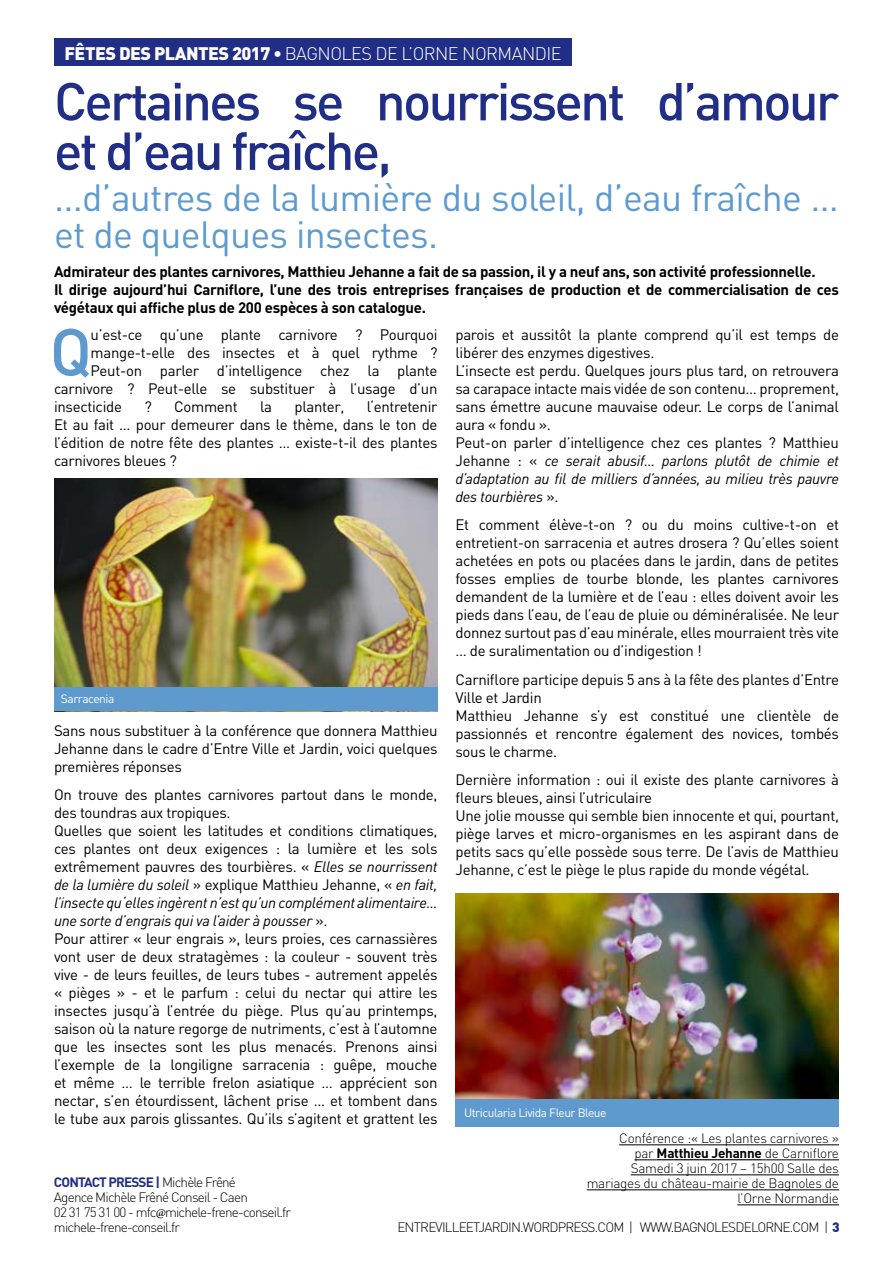
<style>
.page{position:relative;width:893px;height:1263px;background:#fff}
.page>*{position:absolute;margin:0;border:0;box-sizing:border-box;transform-origin:0 0}
.t1{font:500 65.55px "DIN";color:#5e9ace}
.t2{font:500 52.5px/49.5px "DIN";letter-spacing:-.05em;color:#212e86}
.t3{font:37.5px/37.5px "DIN";letter-spacing:-.02em;color:#5e9ace}
.t4{font:300 18px "DIN";letter-spacing:-.03em;color:#fff}
.t5{font:15px/18px "DIN";letter-spacing:-.02em;color:#000}
.t6{font:700 15px/18px "DIN";letter-spacing:-.02em;color:#000}
.t7{font:300 13.5px/15px "DIN";letter-spacing:-.06em;color:#000}
.t8{font:300 13.5px/15px "DIN";letter-spacing:-.02em;color:#000;text-align:right}
.t9{font:12px "DIN";letter-spacing:-.04em;color:#fff}
.s1{font-weight:900}
.s2{font-style:italic}
.s3{font-weight:700}
.s4{font-weight:700;color:#212e86}
.s5{font-family:"Minion Pro";font-weight:400}
.s6{font-weight:900;color:#212e86}
</style>
<div class="page">
<img style="left:54px;top:478px;width:383px;height:210px">
<div style="left:54px;top:688px;width:383px;height:23px;background:#5e9ace"></div>
<img style="left:455px;top:893px;width:384px;height:206px">
<div style="left:455px;top:1099px;width:384px;height:27px;background:#5e9ace"></div>
<hr style="left:619px;top:1144px;width:220px;height:1px;background:#000">
<svg style="left:634px;top:1159px;width:23px;height:1px"></svg>
<hr style="left:657px;top:1159px;width:105px;height:1px;background:#000">
<hr style="left:762px;top:1159px;width:77px;height:1px;background:#000">
<hr style="left:631px;top:1174px;width:208px;height:1px;background:#000">
<hr style="left:587px;top:1189px;width:252px;height:1px;background:#000">
<hr style="left:737px;top:1204px;width:102px;height:1px;background:#000">
<div style="left:54px;top:38px;width:518px;height:28px;background:#212e86"></div>
<p class="t4" style="left:64px;top:42px;width:499px"><span class="s1">FÊTES DES PLANTES 2017 •</span> BAGNOLES DE L’ORNE NORMANDIE</p>
<h2 class="t2" style="left:54px;top:75px;width:786px">Certaines se nourrissent d’amour et d’eau fraîche,</h2>
<h3 class="t3" style="left:54px;top:178px;width:786px">...d’autres de la lumière du soleil, d’eau fraîche … et de quelques insectes.</h3>
<p class="t6" style="left:54px;top:262px;width:786px">Admirateur des plantes carnivores, Matthieu Jehanne a fait de sa passion, il y a neuf ans, son activité professionnelle.<br>Il dirige aujourd’hui Carniflore, l’une des trois entreprises françaises de production et de commercialisation de ces végétaux qui affiche plus de 200 espèces à son catalogue.</p>
<p class="t5" style="left:455px;top:325px;width:385px">parois et aussitôt la plante comprend qu’il est temps de libérer des enzymes digestives.<br>L’insecte est perdu. Quelques jours plus tard, on retrouvera sa carapace intacte mais vidée de son contenu… proprement, sans émettre aucune mauvaise odeur. Le corps de l’animal aura « fondu ».<br>Peut-on parler d’intelligence chez ces plantes ? Matthieu Jehanne : « <span class="s2">ce serait abusif… parlons plutôt de chimie et d’adaptation au fil de milliers d’années, au milieu très pauvre des tourbières</span> ».</p>
<p class="t5" style="left:455px;top:515px;width:385px;text-align:justify">Et comment élève-t-on ? ou du moins cultive-t-on et entretient-on sarracenia et autres drosera ? Qu’elles soient achetées en pots ou placées dans le jardin, dans de petites fosses emplies de tourbe blonde, les plantes carnivores demandent de la lumière et de l’eau : elles doivent avoir les pieds dans l’eau, de l’eau de pluie ou déminéralisée. Ne leur donnez surtout pas d’eau minérale, elles mourraient très vite … de suralimentation ou d’indigestion !</p>
<p class="t5" style="left:455px;top:670px;width:385px">Carniflore participe depuis 5 ans à la fête des plantes d’Entre Ville et Jardin<br>Matthieu Jehanne s’y est constitué une clientèle de passionnés et rencontre également des novices, tombés sous le charme.</p>
<p class="t5" style="left:455px;top:770px;width:385px">Dernière information : oui il existe des plante carnivores à fleurs bleues, ainsi l’utriculaire<br>Une jolie mousse qui semble bien innocente et qui, pourtant, piège larves et micro-organismes en les aspirant dans de petits sacs qu’elle possède sous terre. De l’avis de Matthieu Jehanne, c’est le piège le plus rapide du monde végétal.</p>
<h1 class="t1" style="left:50px;top:310px;width:44px">Q</h1>
<p class="t5" style="left:91px;top:325px;width:348px">u’est-ce qu’une plante carnivore ? Pourquoi</p>
<p class="t5" style="left:91px;top:343px;width:348px">mange-t-elle des insectes et à quel rythme ?</p>
<p class="t5" style="left:91px;top:361px;width:348px">Peut-on parler d’intelligence chez la plante</p>
<p class="t5" style="left:54px;top:379px;width:385px">carnivore ? Peut-elle se substituer à l’usage d’un</p>
<p class="t5" style="left:54px;top:397px;width:70px">insecticide</p>
<p class="t5" style="left:144px;top:397px;width:9px">?</p>
<p class="t5" style="left:174px;top:397px;width:65px">Comment</p>
<p class="t5" style="left:260px;top:397px;width:14px">la</p>
<p class="t5" style="left:294px;top:397px;width:51px">planter,</p>
<p class="t5" style="left:54px;top:397px;width:385px;text-align:justify;text-indent:313px">l‘entretenir Et au fait … pour demeurer dans le thème, dans le ton de l’édition de notre fête des plantes … existe-t-il des plantes carnivores bleues ?</p>
<p class="t9" style="left:61px;top:692px;width:55px">Sarracenia</p>
<p class="t5" style="left:54px;top:721px;width:385px;text-align:justify">Sans nous substituer à la conférence que donnera Matthieu Jehanne dans le cadre d’Entre Ville et Jardin, voici quelques premières réponses</p>
<p class="t5" style="left:54px;top:785px;width:385px">On trouve des plantes carnivores partout dans le monde, des toundras aux tropiques.<br>Quelles que soient les latitudes et conditions climatiques, ces plantes ont deux exigences : la lumière et les sols extrêmement pauvres des tourbières. « <span class="s2">Elles se nourrissent de la lumière du soleil</span> » explique Matthieu Jehanne, « <span class="s2">en fait, l’insecte qu‘elles ingèrent n’est qu’un complément alimentaire… une sorte d’engrais qui va l’aider à pousser</span> ».<br>Pour attirer « leur engrais », leurs proies, ces carnassières vont user de deux stratagèmes : la couleur - souvent très vive - de leurs feuilles, de leurs tubes - autrement appelés « pièges » - et le parfum : celui du nectar qui attire les insectes jusqu’à l’entrée du piège. Plus qu’au printemps, saison où la nature regorge de nutriments, c’est à l’automne que les insectes sont les plus menacés. Prenons ainsi l’exemple de la longiligne sarracenia : guêpe, mouche et même … le terrible frelon asiatique … apprécient son nectar, s’en étourdissent, lâchent prise … et tombent dans le tube aux parois glissantes. Qu’ils s’agitent et grattent les</p>
<p class="t9" style="left:464px;top:1105px;width:144px">Utricularia Livida Fleur Bleue</p>
<p class="t8" style="left:587px;top:1130px;width:254px">Conférence :« Les plantes carnivores »<br>par <span class="s3">Matthieu Jehanne</span> de Carniflore<br>Samedi 3 juin 2017 – 15h00 Salle des mariages du château-mairie de Bagnoles de l’Orne Normandie</p>
<p class="t7" style="left:54px;top:1174px;width:239px"><span class="s4">CONTACT PRESSE |</span> Michèle Frêné<br>Agence Michèle Frêné Conseil - Caen<br>02 31 75 31 00 - mfc<span class="s5">@</span>michele-frene-conseil.fr michele-frene-conseil.fr</p>
<p class="t7" style="left:397px;top:1219px;width:444px">ENTREVILLEETJARDIN.WORDPRESS.COM | WWW.BAGNOLESDELORNE.COM | <span class="s6">3</span></p>
</div>
